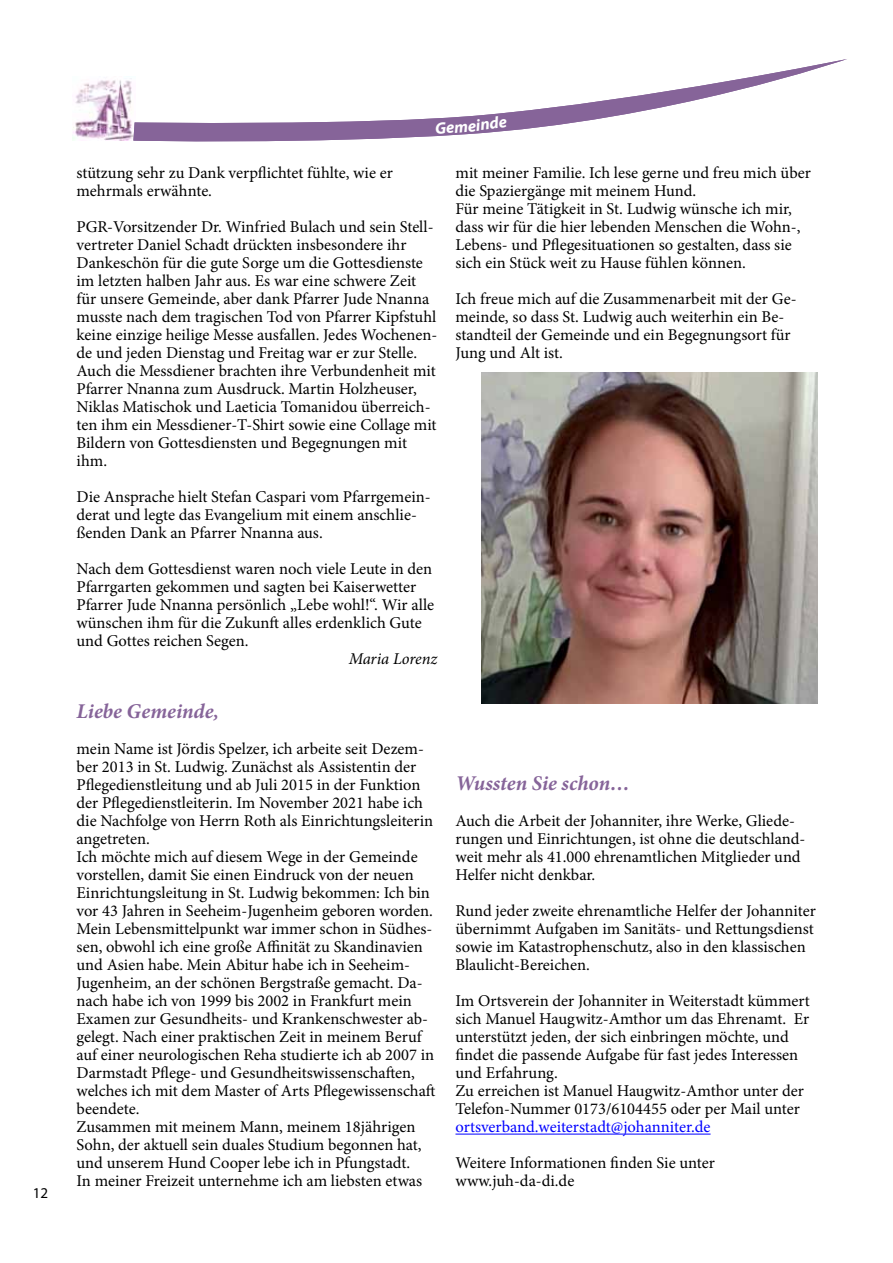
<style>
.page{position:relative;width:893px;height:1263px;background:#fff}
.page>*{position:absolute;margin:0;border:0;box-sizing:border-box;transform-origin:0 0}
.t1{font:italic 700 21px "Minion Pro";letter-spacing:-.005em;color:#866499}
.t2{font:16.5px/18px "Minion Pro";color:#000}
.t3{font:16.5px "Minion Pro";color:#00f}
.t4{font:italic 16.5px "Minion Pro";letter-spacing:-.005em;color:#000}
.t5{font:15px "Myriad Pro";color:#000}
</style>
<div class="page">
<img style="left:72px;top:78px;width:61px;height:62px">
<img style="left:482px;top:373px;width:335px;height:331px">
<svg style="left:133px;top:59px;width:714px;height:83px"></svg>
<hr style="left:455px;top:1134px;width:256px;height:1px;background:#00f">
<svg style="left:435px;top:116px;width:72px;height:18px"></svg>
<p class="t5" style="left:33px;top:1183px;width:17px">12</p>
<p class="t2" style="left:77px;top:164px;width:318px">stützung sehr zu Dank verpflichtet fühlte, wie er mehrmals erwähnte.</p>
<p class="t2" style="left:77px;top:218px;width:362px">PGR-Vorsitzender Dr. Winfried Bulach und sein Stell&shy;vertreter Daniel Schadt drückten insbesondere ihr Dankeschön für die gute Sorge um die Gottesdienste im letzten halben Jahr aus. Es war eine schwere Zeit für unsere Gemeinde, aber dank Pfarrer Jude Nnanna musste nach dem tragischen Tod von Pfarrer Kipfstuhl keine einzige heilige Messe ausfallen. Jedes Wochenen&shy;de und jeden Dienstag und Freitag war er zur Stelle.<br>Auch die Messdiener brachten ihre Verbundenheit mit Pfarrer Nnanna zum Ausdruck. Martin Holzheuser, Niklas Matischok und Laeticia Tomanidou überreich&shy;ten ihm ein Messdiener-T-Shirt sowie eine Collage mit Bildern von Gottesdiensten und Begegnungen mit ihm.</p>
<p class="t2" style="left:77px;top:488px;width:356px">Die Ansprache hielt Stefan Caspari vom Pfarrgemein&shy;derat und legte das Evangelium mit einem anschlie&shy;ßenden Dank an Pfarrer Nnanna aus.</p>
<p class="t2" style="left:77px;top:560px;width:359px">Nach dem Gottesdienst waren noch viele Leute in den Pfarrgarten gekommen und sagten bei Kaiserwetter Pfarrer Jude Nnanna persönlich „Lebe wohl!“. Wir alle wünschen ihm für die Zukunft alles erdenklich Gute und Gottes reichen Segen.</p>
<p class="t4" style="left:349px;top:648px;width:90px">Maria Lorenz</p>
<p class="t1" style="left:77px;top:697px;width:144px">Liebe Gemeinde,</p>
<p class="t2" style="left:77px;top:740px;width:360px">mein Name ist Jördis Spelzer, ich arbeite seit Dezem&shy;ber 2013 in St. Ludwig. Zunächst als Assistentin der Pflegedienstleitung und ab Juli 2015 in der Funktion der Pflegedienstleiterin. Im November 2021 habe ich die Nachfolge von Herrn Roth als Einrichtungsleiterin angetreten.<br>Ich möchte mich auf diesem Wege in der Gemeinde vorstellen, damit Sie einen Eindruck von der neuen Einrichtungsleitung in St. Ludwig bekommen: Ich bin vor 43 Jahren in Seeheim-Jugenheim geboren worden.<br>Mein Lebensmittelpunkt war immer schon in Südhes&shy;sen, obwohl ich eine große Affinität zu Skandinavien und Asien habe. Mein Abitur habe ich in Seeheim-Jugenheim, an der schönen Bergstraße gemacht. Da&shy;nach habe ich von 1999 bis 2002 in Frankfurt mein Examen zur Gesundheits- und Krankenschwester ab&shy;gelegt. Nach einer praktischen Zeit in meinem Beruf auf einer neurologischen Reha studierte ich ab 2007 in Darmstadt Pflege- und Gesundheitswissenschaften, welches ich mit dem Master of Arts Pflegewissenschaft beendete.<br>Zusammen mit meinem Mann, meinem 18jährigen Sohn, der aktuell sein duales Studium begonnen hat, und unserem Hund Cooper lebe ich in Pfungstadt.<br>In meiner Freizeit unternehme ich am liebsten etwas</p>
<p class="t2" style="left:455px;top:164px;width:357px">mit meiner Familie. Ich lese gerne und freu mich über die Spaziergänge mit meinem Hund.<br>Für meine Tätigkeit in St. Ludwig wünsche ich mir, dass wir für die hier lebenden Menschen die Wohn-, Lebens- und Pflegesituationen so gestalten, dass sie sich ein Stück weit zu Hause fühlen können.</p>
<p class="t2" style="left:455px;top:290px;width:343px">Ich freue mich auf die Zusammenarbeit mit der Ge&shy;meinde, so dass St. Ludwig auch weiterhin ein Be&shy;standteil der Gemeinde und ein Begegnungsort für Jung und Alt ist.</p>
<p class="t1" style="left:455px;top:769px;width:176px">Wussten Sie schon…</p>
<p class="t2" style="left:455px;top:812px;width:351px">Auch die Arbeit der Johanniter, ihre Werke, Gliede&shy;rungen und Einrichtungen, ist ohne die deutschland&shy;weit mehr als 41.000 ehrenamtlichen Mitglieder und Helfer nicht denkbar.</p>
<p class="t2" style="left:455px;top:902px;width:362px">Rund jeder zweite ehrenamtliche Helfer der Johanniter übernimmt Aufgaben im Sanitäts- und Rettungsdienst sowie im Katastrophenschutz, also in den klassischen Blaulicht-Bereichen.</p>
<p class="t2" style="left:455px;top:992px;width:356px">Im Ortsverein der Johanniter in Weiterstadt kümmert sich Manuel Haugwitz-Amthor um das Ehrenamt. Er unterstützt jeden, der sich einbringen möchte, und findet die passende Aufgabe für fast jedes Interessen und Erfahrung.<br>Zu erreichen ist Manuel Haugwitz-Amthor unter der Telefon-Nummer 0173/6104455 oder per Mail unter</p>
<p class="t3" style="left:455px;top:1116px;width:257px">ortsverband.weiterstadt@johanniter.de</p>
<p class="t2" style="left:455px;top:1154px;width:261px">Weitere Informationen finden Sie unter www.juh-da-di.de</p>
</div>
